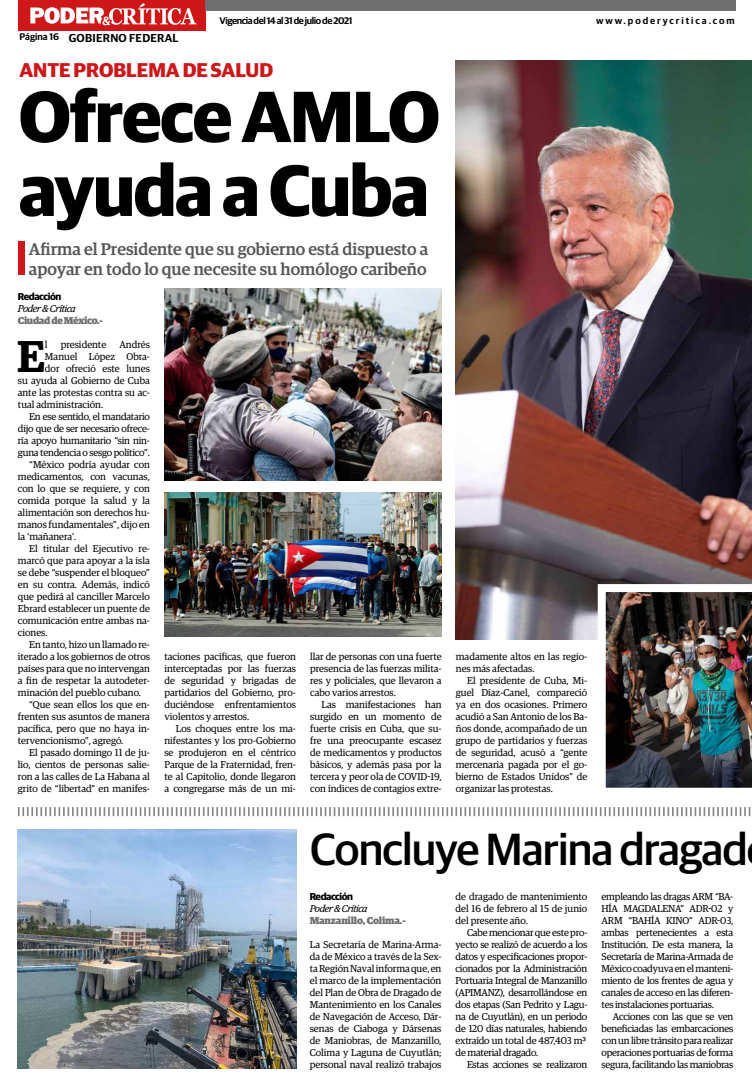
<style>
.page{position:relative;width:752px;height:1083px;background:#fff}
.page>*{position:absolute;margin:0;border:0;box-sizing:border-box;transform-origin:0 0}
.t1{font:700 72.5px/73.9px "Guardian Sans";letter-spacing:-.02em;color:#000}
.t2{font:500 45.1px "Guardian Sans";letter-spacing:-.02em;color:#000}
.t3{font:600 44.6px "Guardian Egyp";color:#000}
.t4{font:700 20px "Guardian Sans";color:#cd1719}
.t5{font:500 17px/20.4px "Guardian Egyp";color:#575756}
.t6{font:600 11.6px "Guardian Sans";letter-spacing:.02em;color:#000}
.t7{font:10px/12px "Guardian Egyp";color:#000;text-align:justify}
.t8{font:10px "Guardian Egyp";letter-spacing:-.02em;color:#000}
.t9{font:italic 10px "Guardian Egyp";letter-spacing:-.04em;color:#000}
.t10{font:900 10px "Guardian Egyp";letter-spacing:-.02em;color:#706f6f}
.t11{font:700 10px "Guardian Sans";letter-spacing:-.04em;color:#000}
.t12{font:900 10px "Guardian Egyp";letter-spacing:-.04em;color:#706f6f}
.t13{font:600 9.6px "Guardian Sans";letter-spacing:-.04em;color:#000}
.t14{font:600 9.6px "Guardian Sans";letter-spacing:.2em;color:#000}
.t15{font:600 9.6px "Guardian Sans";letter-spacing:-.015em;color:#000}
</style>
<div class="page">
<div style="left:18px;top:0;width:187px;height:31px;background:#cd1719"></div>
<div style="left:205px;top:0;width:530px;height:11px;background:#706f6f"></div>
<svg style="left:30px;top:3px;width:166px;height:22px"></svg>
<div style="left:18px;top:241px;width:6px;height:34px;background:#cd1719"></div>
<img style="left:455px;top:60px;width:296px;height:579px">
<img style="left:18px;top:829px;width:278px;height:239px">
<svg style="left:17px;top:807px;width:734px;height:10px"></svg>
<img style="left:164px;top:492px;width:277px;height:144px">
<img style="left:164px;top:288px;width:277px;height:192px">
<img style="left:597px;top:584px;width:154px;height:204px">
<p class="t15" style="left:20px;top:30px;width:41px">Página 16</p>
<p class="t6" style="left:69px;top:29px;width:111px">GOBIERNO FEDERAL</p>
<p class="t13" style="left:219px;top:14px;width:134px">Vigencia del 14 al 31 de julio de 2021</p>
<h3 class="t4" style="left:19px;top:55px;width:255px">ANTE PROBLEMA DE SALUD</h3>
<h1 class="t1" style="left:19px;top:74px;width:422px">Ofrece AMLO ayuda a Cuba</h1>
<h3 class="t5" style="left:29px;top:237px;width:400px">Afirma el Presidente que su gobierno está dispuesto a apoyar en todo lo que necesite su homólogo caribeño</h3>
<p class="t11" style="left:18px;top:289px;width:45px">Redacción</p>
<p class="t9" style="left:18px;top:302px;width:59px">Poder &amp; Crítica</p>
<p class="t12" style="left:18px;top:313px;width:86px">Ciudad de México.-</p>
<h3 class="t3" style="left:17px;top:323px;width:29px">E</h3>
<p class="t7" style="left:45px;top:338px;width:4px">l</p>
<p class="t7" style="left:61px;top:338px;width:47px">presidente</p>
<p class="t7" style="left:119px;top:338px;width:32px">Andrés</p>
<p class="t7" style="left:45px;top:350px;width:106px">Manuel López Obra-</p>
<p class="t7" style="left:45px;top:362px;width:106px">dor ofreció este lunes</p>
<p class="t7" style="left:18px;top:374px;width:133px">su ayuda al Gobierno de Cuba</p>
<p class="t7" style="left:18px;top:386px;width:133px">ante las protestas contra su ac-</p>
<p class="t7" style="left:18px;top:398px;width:87px">tual administración.</p>
<p class="t8" style="left:29px;top:410px;width:122px">En ese sentido, el mandatario</p>
<p class="t8" style="left:18px;top:422px;width:133px">dijo que de ser necesario ofrece-</p>
<p class="t8" style="left:18px;top:434px;width:133px">ría apoyo humanitario “sin nin-</p>
<p class="t8" style="left:18px;top:446px;width:133px">guna tendencia o sesgo político”.</p>
<p class="t7" style="left:29px;top:458px;width:122px">“México podría ayudar con</p>
<p class="t7" style="left:18px;top:470px;width:133px">medicamentos, con vacunas,</p>
<p class="t7" style="left:18px;top:482px;width:133px">con lo que se requiere, y con</p>
<p class="t7" style="left:18px;top:494px;width:133px">comida porque la salud y la</p>
<p class="t7" style="left:18px;top:506px;width:133px">alimentación son derechos hu-</p>
<p class="t7" style="left:18px;top:518px;width:133px">manos fundamentales”, dijo en</p>
<p class="t7" style="left:18px;top:530px;width:60px">la ‘mañanera’.</p>
<p class="t7" style="left:29px;top:542px;width:122px">El titular del Ejecutivo re-</p>
<p class="t7" style="left:18px;top:554px;width:133px">marcó que para apoyar a la isla</p>
<p class="t7" style="left:18px;top:566px;width:133px">se debe “suspender el bloqueo”</p>
<p class="t7" style="left:18px;top:578px;width:133px">en su contra. Además, indicó</p>
<p class="t7" style="left:18px;top:590px;width:133px">que pedirá al canciller Marcelo</p>
<p class="t7" style="left:18px;top:602px;width:133px">Ebrard establecer un puente de</p>
<p class="t7" style="left:18px;top:614px;width:133px">comunicación entre ambas na-</p>
<p class="t7" style="left:18px;top:626px;width:31px">ciones.</p>
<p class="t7" style="left:29px;top:638px;width:122px">En tanto, hizo un llamado re-</p>
<p class="t7" style="left:18px;top:650px;width:133px">iterado a los gobiernos de otros</p>
<p class="t7" style="left:18px;top:662px;width:133px">países para que no intervengan</p>
<p class="t7" style="left:18px;top:674px;width:133px">a fin de respetar la autodeter-</p>
<p class="t7" style="left:18px;top:686px;width:125px">minación del pueblo cubano.</p>
<p class="t7" style="left:29px;top:698px;width:122px">“Que sean ellos los que en-</p>
<p class="t7" style="left:18px;top:710px;width:133px">frenten sus asuntos de manera</p>
<p class="t7" style="left:18px;top:722px;width:133px">pacífica, pero que no haya in-</p>
<p class="t7" style="left:18px;top:734px;width:107px">tervencionismo”, agregó.</p>
<p class="t7" style="left:29px;top:746px;width:122px">El pasado domingo 11 de ju-</p>
<p class="t7" style="left:18px;top:758px;width:133px">lio, cientos de personas salie-</p>
<p class="t7" style="left:18px;top:770px;width:133px">ron a las calles de La Habana al</p>
<p class="t7" style="left:18px;top:782px;width:133px">grito de “libertad” en manifes-</p>
<p class="t7" style="left:164px;top:650px;width:133px">taciones pacíficas, que fueron interceptadas por las fuerzas de seguridad y brigadas de partidarios del Gobierno, pro&shy;duciéndose enfrentamientos violentos y arrestos.</p>
<p class="t7" style="left:164px;top:722px;width:133px;text-indent:11px">Los choques entre los ma&shy;nifestantes y los pro-Gobierno se produjeron en el céntrico Parque de la Fraternidad, fren&shy;te al Capitolio, donde llegaron a congregarse más de un mi-</p>
<p class="t7" style="left:310px;top:650px;width:133px">llar de personas con una fuerte presencia de las fuerzas milita&shy;res y policiales, que llevaron a cabo varios arrestos.</p>
<p class="t7" style="left:310px;top:698px;width:133px;text-indent:11px">Las manifestaciones han surgido en un momento de fuerte crisis en Cuba, que su&shy;fre una preocupante escasez de medicamentos y productos básicos, y además pasa por la tercera y peor ola de COVID-19, con índices de contagios extre-</p>
<p class="t14" style="left:595px;top:14px;width:140px">www.poderycritica.com</p>
<p class="t7" style="left:455px;top:650px;width:133px">madamente altos en las regio&shy;nes más afectadas.</p>
<p class="t7" style="left:455px;top:674px;width:133px;text-indent:11px">El presidente de Cuba, Mi&shy;guel Díaz-Canel, compareció ya en dos ocasiones. Primero acudió a San Antonio de los Ba&shy;ños donde, acompañado de un grupo de partidarios y fuerzas de seguridad, acusó a “gente mercenaria pagada por el go&shy;bierno de Estados Unidos” de organizar las protestas.</p>
<h2 class="t2" style="left:310px;top:817px;width:438px">Concluye Marina dragad</h2>
<p class="t11" style="left:309px;top:889px;width:45px">Redacción</p>
<p class="t9" style="left:309px;top:902px;width:59px">Poder &amp; Crítica</p>
<p class="t10" style="left:309px;top:913px;width:97px">Manzanillo, Colima.-</p>
<p class="t7" style="left:309px;top:938px;width:133px">La Secretaría de Marina-Arma&shy;da de México a través de la Sex&shy;ta Región Naval informa que, en el marco de la implementación del Plan de Obra de Dragado de Mantenimiento en los Canales de Navegación de Acceso, Dár&shy;senas de Ciaboga y Dársenas de Maniobras, de Manzanillo, Colima y Laguna de Cuyutlán; personal naval realizó trabajos</p>
<p class="t7" style="left:455px;top:890px;width:133px">de dragado de mantenimiento del 16 de febrero al 15 de junio del presente año.</p>
<p class="t7" style="left:455px;top:926px;width:133px;text-indent:11px">Cabe mencionar que este pro&shy;yecto se realizó de acuerdo a los datos y especificaciones propor&shy;cionados por la Administración Portuaria Integral de Manzanillo (APIMANZ), desarrollándose en dos etapas (San Pedrito y Lagu&shy;na de Cuyutlán), en un periodo de 120 días naturales, habiendo extraído un total de 487,403 m³ de material dragado.</p>
<p class="t8" style="left:466px;top:1058px;width:122px">Estas acciones se realizaron</p>
<p class="t7" style="left:601px;top:890px;width:133px">empleando las dragas ARM “BA-HÍA MAGDALENA” ADR-02 y ARM “BAHÍA KINO” ADR-03, ambas pertenecientes a esta Institución. De esta manera, la Secretaría de Marina-Armada de México coadyuva en el manteni&shy;miento de los frentes de agua y canales de acceso en las diferen&shy;tes instalaciones portuarias.</p>
<p class="t7" style="left:601px;top:1010px;width:133px;text-indent:11px">Acciones con las que se ven beneficiadas las embarcaciones con un libre tránsito para realizar operaciones portuarias de forma segura, facilitando las maniobras</p>
</div>
